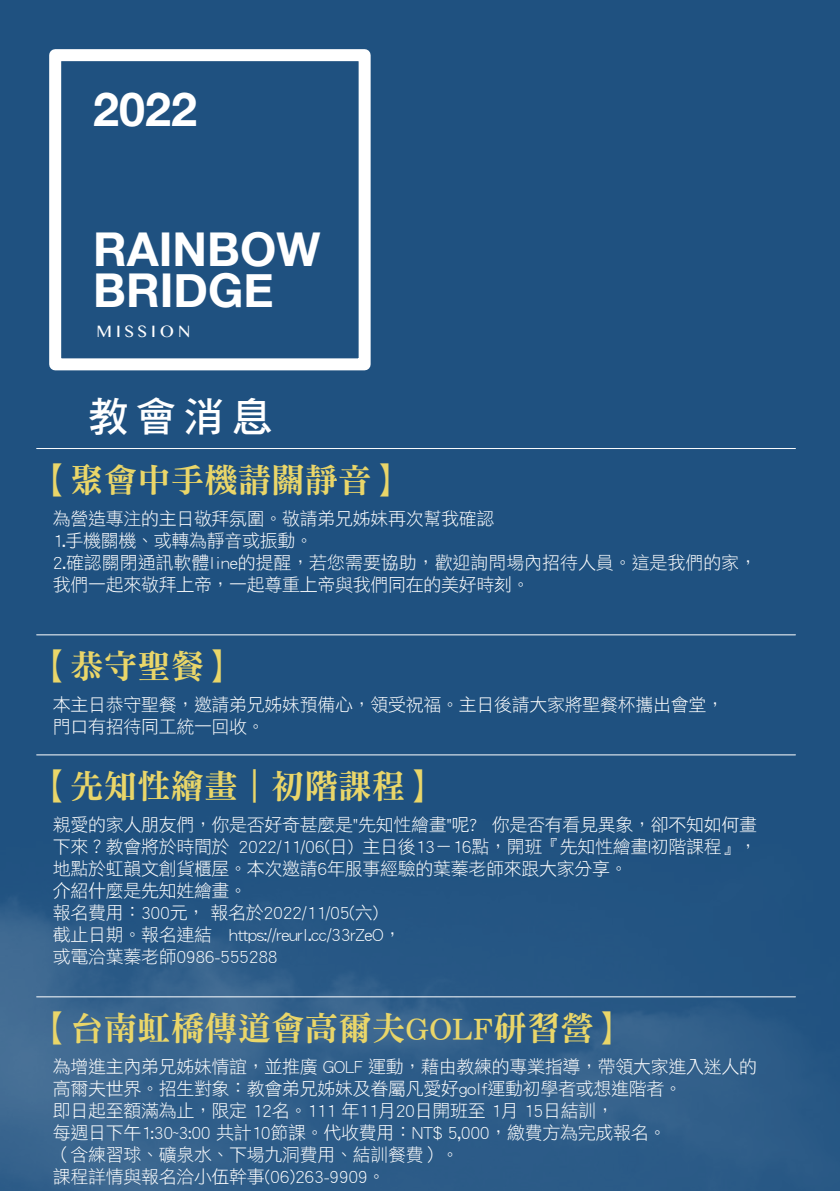
<style>
.page{position:relative;width:840px;height:1191px;background:#fff}
.page>*{position:absolute;margin:0;border:0;box-sizing:border-box;transform-origin:0 0}
.t1{font:700 46.6px/41px "Helvetica Neue";color:#fff}
.t2{font:40.6px "DF Hei Std W7";color:#fff}
.t3{font:33.4px "DF Ming Std W9";color:#ead669}
.t4{font:18px/22px "DF Hei Std W3";letter-spacing:-.02em;color:#fff}
.t5{font:16.6px "Gurmukhi MN";letter-spacing:.24em;color:#fff}
</style>
<div class="page">
<div style="left:0;top:0;width:839px;height:1191px;background:#1f5180"></div>
<img style="left:0;top:754px;width:838px;height:437px">
<hr style="left:37px;top:448px;width:758px;height:1px;background:#fff">
<hr style="left:37px;top:996px;width:758px;height:1px;background:#fff">
<hr style="left:37px;top:634px;width:758px;height:1px;background:#fff">
<hr style="left:37px;top:754px;width:758px;height:1px;background:#fff">
<div style="left:49px;top:49px;width:321px;height:321px;border:12px solid #fff"></div>
<h1 class="t1" style="left:93px;top:90px;width:105px">2022</h1>
<h1 class="t1" style="left:93px;top:230px;width:228px">RAINBOW<br>BRIDGE</h1>
<p class="t5" style="left:96px;top:322px;width:95px">MISSION</p>
<h2 class="t2" style="left:88px;top:395px;width:186px">教會消息</h2>
<h3 class="t3" style="left:37px;top:461px;width:370px">【聚會中手機請關靜音】</h3>
<p class="t4" style="left:53px;top:507px;width:705px">為營造專注的主日敬拜氛圍。敬請弟兄姊妹再次幫我確認<br>1.手機關機、或轉為靜音或振動。<br>2.確認關閉通訊軟體line的提醒，若您需要協助，歡迎詢問場內招待人員。這是我們的家，我們一起來敬拜上帝，一起尊重上帝與我們同在的美好時刻。</p>
<h3 class="t3" style="left:37px;top:648px;width:202px">【恭守聖餐】</h3>
<p class="t4" style="left:53px;top:693px;width:672px">本主日恭守聖餐，邀請弟兄姊妹預備心，領受祝福。主日後請大家將聖餐杯攜出會堂，門口有招待同工統一回收。</p>
<h3 class="t3" style="left:37px;top:768px;width:403px">【先知性繪畫｜初階課程】</h3>
<p class="t4" style="left:53px;top:813px;width:705px">親愛的家人朋友們，你是否好奇甚麼是"先知性繪畫"呢? 你是否有看見異象，卻不知如何畫下來？教會將於時間於 2022/11/06(日) 主日後13－16點，開班『先知性繪畫|初階課程』，地點於虹韻文創貨櫃屋。本次邀請6年服事經驗的葉蓁老師來跟大家分享。<br>介紹什麼是先知姓繪畫。<br>報名費用：300元， 報名於2022/11/05(六)<br>截止日期。報名連結　https://reurl.cc/33rZeO，<br>或電洽葉蓁老師0986-555288</p>
<h3 class="t3" style="left:37px;top:1009px;width:592px">【台南虹橋傳道會高爾夫GOLF研習營】</h3>
<p class="t4" style="left:53px;top:1055px;width:705px">為增進主內弟兄姊妹情誼，並推廣 GOLF 運動，藉由教練的專業指導，帶領大家進入迷人的高爾夫世界。招生對象：教會弟兄姊妹及眷屬凡愛好golf運動初學者或想進階者。<br>即日起至額滿為止，限定 12名。111 年11月20日開班至 1月 15日結訓，<br>每週日下午1:30~3:00 共計10節課。代收費用：NT$ 5,000，繳費方為完成報名。<br>（含練習球、礦泉水、下場九洞費用、結訓餐費）。<br>課程詳情與報名洽小伍幹事(06)263-9909。</p>
</div>
